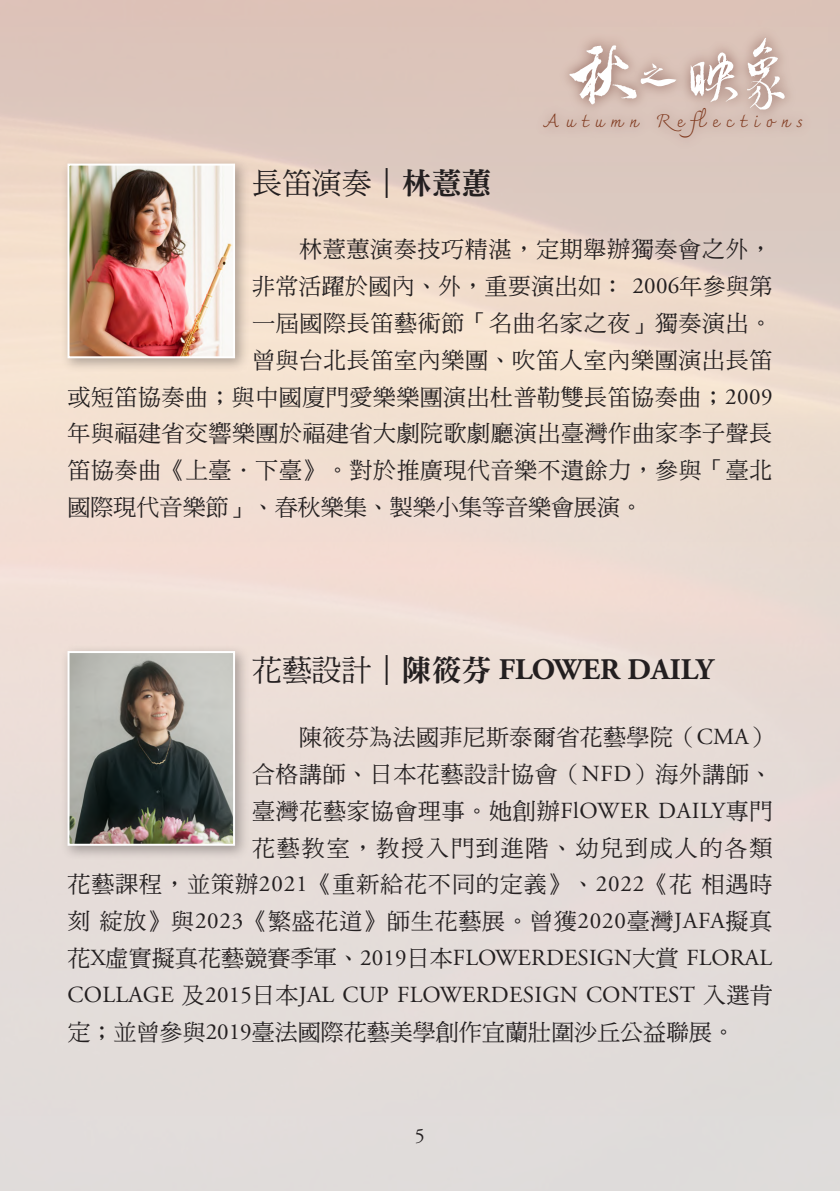
<style>
.page{position:relative;width:840px;height:1191px;background:#fff}
.page>*{position:absolute;margin:0;border:0;box-sizing:border-box;transform-origin:0 0}
.t1{font:700 29.8px "Adobe Garamond Pro";color:#231f20}
.t2{font:29.8px "DF Ming W5 WIN BF";color:#231f20}
.t3{font:23px/36.8px "DF Ming W5 WIN BF";letter-spacing:.02em;color:#231f20;text-align:right}
.t4{font:23px/36.8px "Adobe Garamond Pro";letter-spacing:.01em;color:#231f20}
.t5{font:23px "DF Ming W5 WIN BF";color:#231f20}
.t6{font:20px "Adobe Garamond Pro";color:#231f20}
.t7{font:18px "Charmonman";letter-spacing:.4em;color:#803a1f}
.s1{font-family:"DFN Ming W9 WIN BF"}
.s2{font-family:"Adobe Garamond Pro"}
.s3{font-family:"DF Ming W5 WIN BF";font-weight:400}
.s4{font-family:"DFN Ming W9 WIN BF";font-weight:400}
.s5{font-family:"DF Ming W5 WIN BF"}
</style>
<div class="page">
<svg style="left:746px;top:38px;width:38px;height:72px"></svg>
<svg style="left:690px;top:52px;width:47px;height:50px"></svg>
<svg style="left:569px;top:45px;width:107px;height:59px"></svg>
<div style="left:60px;top:157px;width:190px;height:216px;background:#231f20;opacity:.35"></div>
<img style="left:66px;top:163px;width:170px;height:196px">
<div style="left:60px;top:644px;width:190px;height:217px;background:#231f20;opacity:.35"></div>
<img style="left:66px;top:650px;width:170px;height:196px">
<p class="t2" style="left:252px;top:168px;width:241px">長笛演奏｜<span class="s1">林薏蕙</span></p>
<p class="t7" style="left:544px;top:111px;width:260px">Autumn Reflections</p>
<p class="t3" style="left:299px;top:231px;width:474px">林薏蕙演奏技巧精湛，定期舉辦獨奏會之外，</p>
<p class="t3" style="left:252px;top:268px;width:521px">非常活躍於國內、外，重要演出如： <span class="s2">2006</span>年參與第</p>
<p class="t3" style="left:252px;top:304px;width:521px">一屆國際長笛藝術節「名曲名家之夜」獨奏演出。</p>
<p class="t3" style="left:252px;top:341px;width:521px">曾與台北長笛室內樂團、吹笛人室內樂團演出長笛</p>
<p class="t3" style="left:67px;top:378px;width:706px">或短笛協奏曲；與中國廈門愛樂樂團演出杜普勒雙長笛協奏曲；<span class="s2">2009</span></p>
<p class="t3" style="left:67px;top:415px;width:706px">年與福建省交響樂團於福建省大劇院歌劇廳演出臺灣作曲家李子聲長</p>
<p class="t3" style="left:67px;top:452px;width:706px">笛協奏曲《上臺．下臺》。對於推廣現代音樂不遺餘力，參與「臺北</p>
<p class="t5" style="left:67px;top:495px;width:576px">國際現代音樂節」、春秋樂集、製樂小集等音樂會展演。</p>
<p class="t1" style="left:252px;top:652px;width:462px"><span class="s3">花藝設計｜</span><span class="s4">陳筱芬</span> FLOWER DAILY</p>
<p class="t3" style="left:67px;top:718px;width:706px">陳筱芬為法國菲尼斯泰爾省花藝學院（<span class="s2">CMA</span>）<br>合格講師、日本花藝設計協會（<span class="s2">NFD</span>）海外講師、<br>臺灣花藝家協會理事。她創辦<span class="s2">FlOWER DAILY</span>專門<br>花藝教室，教授入門到進階、幼兒到成人的各類<br>花藝課程，並策辦<span class="s2">2021</span>《重新給花不同的定義》、<span class="s2">2022</span>《花相遇時刻綻放》與<span class="s2">2023</span>《繁盛花道》師生花藝展。曾獲<span class="s2">2020</span>臺灣<span class="s2">JAFA</span>擬真</p>
<p class="t4" style="left:67px;top:940px;width:706px"><span class="s5">花</span>X<span class="s5">虛實擬真花藝競賽季軍、</span>2019<span class="s5">日本</span>FLOWERDESIGN<span class="s5">大賞</span> FLORAL<br>COLLAGE <span class="s5">及</span>2015<span class="s5">日本</span>JAL CUP FLOWERDESIGN CONTEST <span class="s5">入選肯</span></p>
<p class="t5" style="left:67px;top:1020px;width:669px">定；並曾參與<span class="s2">2019</span>臺法國際花藝美學創作宜蘭壯圍沙丘公益聯展。</p>
<p class="t6" style="left:415px;top:1123px;width:11px">5</p>
</div>
